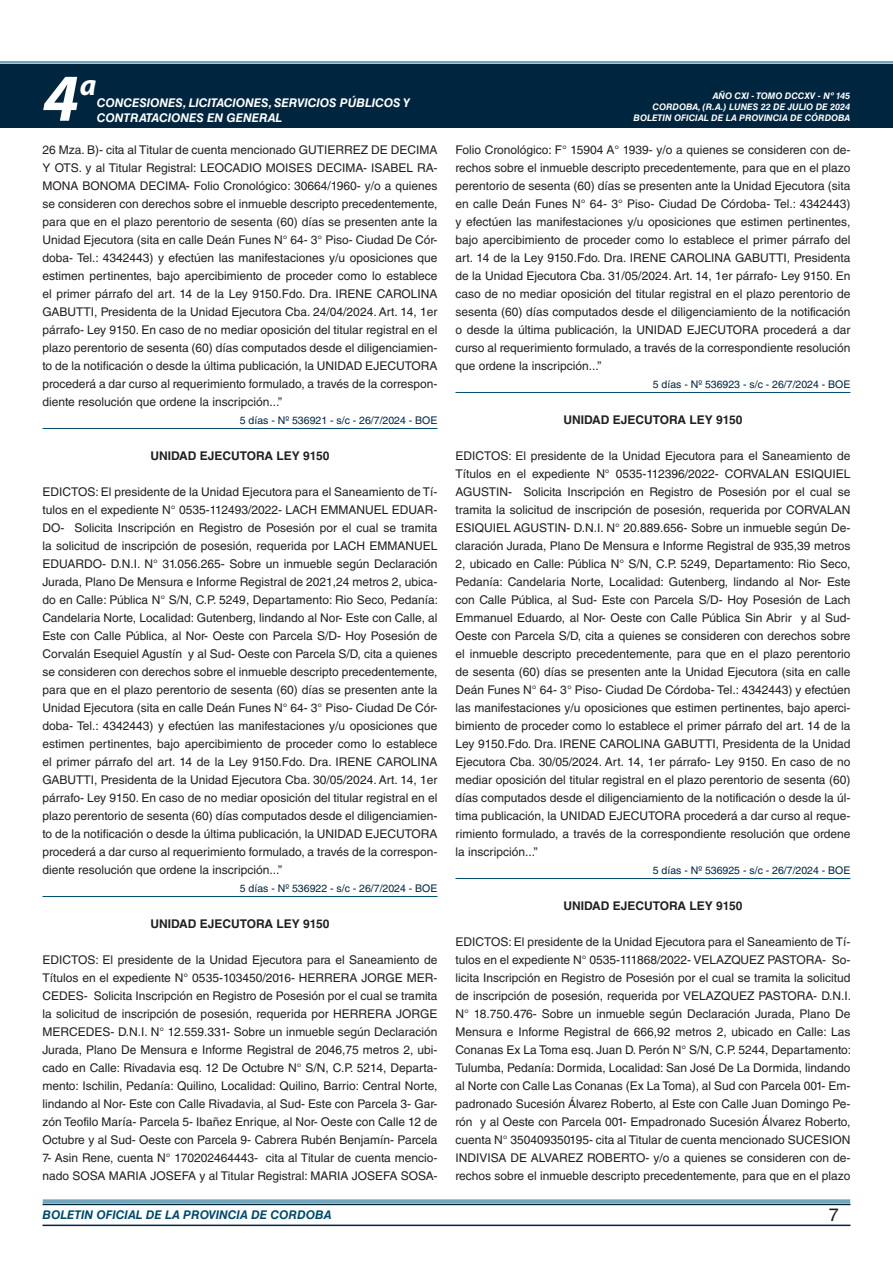
<style>
.page{position:relative;width:893px;height:1263px;background:#fff}
.page>*{position:absolute;margin:0;border:0;box-sizing:border-box;transform-origin:0 0}
.t1{font:italic 700 67.5px "Myriad Pro";color:#fff}
.t2{font:italic 700 30px "Myriad Pro";color:#fff}
.t3{font:18px "Helvetica LT Std";color:#231f20}
.TEXTO_BASE{font:12px/18px "Helvetica LT Std";color:#231f20;text-align:justify}
.RESUELVE{font:700 12px "Helvetica LT Std";color:#231f20}
.t4{font:italic 700 12px/14.4px "Helvetica LT Std";color:#fff}
.t5{font:italic 700 12px "Helvetica LT Std";color:#004b6c}
.FECHA_DE_VENCIMIENTO{font:10.5px "Helvetica LT Std";color:#00263f}
.t6{font:italic 700 9px/10.8px "Helvetica LT Std";color:#fff;text-align:right}
</style>
<div class="page">
<div style="left:0;top:61px;width:893px;height:6px;background:#fff;opacity:.75"></div>
<hr style="left:43px;top:1224px;width:807px;height:2px;background:#00263f">
<div style="left:42px;top:1198px;width:809px;height:8px;background:#fff;opacity:.75"></div>
<div style="left:0;top:64px;width:893px;height:64px;background:#00263f"></div>
<hr style="left:43px;top:428px;width:394px;height:1px;background:#004b6c">
<hr style="left:43px;top:896px;width:394px;height:1px;background:#004b6c">
<hr style="left:455px;top:392px;width:395px;height:1px;background:#004b6c">
<hr style="left:455px;top:878px;width:395px;height:1px;background:#004b6c">
<h1 class="t1" style="left:43px;top:54px;width:38px">4</h1>
<h2 class="t2" style="left:80px;top:66px;width:18px">a</h2>
<p class="t4" style="left:97px;top:96px;width:315px">CONCESIONES, LICITACIONES, SERVICIOS PÚBLICOS Y<br>CONTRATACIONES EN GENERAL</p>
<p class="TEXTO_BASE" style="left:43px;top:141px;width:396px">26 Mza. B)- cita al Titular de cuenta mencionado GUTIERREZ DE DECIMA Y OTS. y al Titular Registral: LEOCADIO MOISES DECIMA- ISABEL RA-MONA BONOMA DECIMA- Folio Cronológico: 30664/1960- y/o a quienes se consideren con derechos sobre el inmueble descripto precedentemente, para que en el plazo perentorio de sesenta (60) días se presenten ante la Unidad Ejecutora (sita en calle Deán Funes N° 64- 3° Piso- Ciudad De Cór&shy;doba- Tel.: 4342443) y efectúen las manifestaciones y/u oposiciones que estimen pertinentes, bajo apercibimiento de proceder como lo establece el primer párrafo del art. 14 de la Ley 9150.Fdo. Dra. IRENE CAROLINA GABUTTI, Presidenta de la Unidad Ejecutora Cba. 24/04/2024. Art. 14, 1er párrafo- Ley 9150. En caso de no mediar oposición del titular registral en el plazo perentorio de sesenta (60) días computados desde el diligenciamien&shy;to de la notificación o desde la última publicación, la UNIDAD EJECUTORA procederá a dar curso al requerimiento formulado, a través de la correspon&shy;diente resolución que ordene la inscripción...”</p>
<p class="FECHA_DE_VENCIMIENTO" style="left:240px;top:414px;width:199px">5 días - Nº 536921 - s/c - 26/7/2024 - BOE</p>
<p class="RESUELVE" style="left:150px;top:448px;width:181px">UNIDAD EJECUTORA LEY 9150</p>
<p class="TEXTO_BASE" style="left:43px;top:483px;width:397px">EDICTOS: El presidente de la Unidad Ejecutora para el Saneamiento de Tí&shy;tulos en el expediente N° 0535-112493/2022- LACH EMMANUEL EDUAR-DO- Solicita Inscripción en Registro de Posesión por el cual se tramita la solicitud de inscripción de posesión, requerida por LACH EMMANUEL EDUARDO- D.N.I. N° 31.056.265- Sobre un inmueble según Declaración Jurada, Plano De Mensura e Informe Registral de 2021,24 metros 2, ubica&shy;do en Calle: Pública N° S/N, C.P. 5249, Departamento: Rio Seco, Pedanía:<br>Candelaria Norte, Localidad: Gutenberg, lindando al Nor- Este con Calle, al Este con Calle Pública, al Nor- Oeste con Parcela S/D- Hoy Posesión de Corvalán Esequiel Agustín y al Sud- Oeste con Parcela S/D, cita a quienes se consideren con derechos sobre el inmueble descripto precedentemente, para que en el plazo perentorio de sesenta (60) días se presenten ante la Unidad Ejecutora (sita en calle Deán Funes N° 64- 3° Piso- Ciudad De Cór&shy;doba- Tel.: 4342443) y efectúen las manifestaciones y/u oposiciones que estimen pertinentes, bajo apercibimiento de proceder como lo establece el primer párrafo del art. 14 de la Ley 9150.Fdo. Dra. IRENE CAROLINA GABUTTI, Presidenta de la Unidad Ejecutora Cba. 30/05/2024. Art. 14, 1er párrafo- Ley 9150. En caso de no mediar oposición del titular registral en el plazo perentorio de sesenta (60) días computados desde el diligenciamien&shy;to de la notificación o desde la última publicación, la UNIDAD EJECUTORA procederá a dar curso al requerimiento formulado, a través de la correspon&shy;diente resolución que ordene la inscripción...”</p>
<p class="FECHA_DE_VENCIMIENTO" style="left:240px;top:882px;width:199px">5 días - Nº 536922 - s/c - 26/7/2024 - BOE</p>
<p class="RESUELVE" style="left:150px;top:916px;width:181px">UNIDAD EJECUTORA LEY 9150</p>
<p class="TEXTO_BASE" style="left:43px;top:951px;width:396px">EDICTOS: El presidente de la Unidad Ejecutora para el Saneamiento de Títulos en el expediente N° 0535-103450/2016- HERRERA JORGE MER-CEDES- Solicita Inscripción en Registro de Posesión por el cual se tramita la solicitud de inscripción de posesión, requerida por HERRERA JORGE MERCEDES- D.N.I. N° 12.559.331- Sobre un inmueble según Declaración Jurada, Plano De Mensura e Informe Registral de 2046,75 metros 2, ubi&shy;cado en Calle: Rivadavia esq. 12 De Octubre N° S/N, C.P. 5214, Departa&shy;mento: Ischilin, Pedanía: Quilino, Localidad: Quilino, Barrio: Central Norte, lindando al Nor- Este con Calle Rivadavia, al Sud- Este con Parcela 3- Gar&shy;zón Teofilo María- Parcela 5- Ibañez Enrique, al Nor- Oeste con Calle 12 de Octubre y al Sud- Oeste con Parcela 9- Cabrera Rubén Benjamín- Parcela 7- Asin Rene, cuenta N° 170202464443- cita al Titular de cuenta mencio&shy;nado SOSA MARIA JOSEFA y al Titular Registral: MARIA JOSEFA SOSA-</p>
<p class="t6" style="left:652px;top:91px;width:199px">AÑO CXI - TOMO DCCXV - Nº 145<br>CORDOBA, (R.A.) LUNES 22 DE JULIO DE 2024</p>
<p class="t6" style="left:634px;top:112px;width:218px">BOLETIN OFICIAL DE LA PROVINCIA DE CÓRDOBA</p>
<p class="TEXTO_BASE" style="left:455px;top:141px;width:396px">Folio Cronológico: F° 15904 A° 1939- y/o a quienes se consideren con de&shy;rechos sobre el inmueble descripto precedentemente, para que en el plazo perentorio de sesenta (60) días se presenten ante la Unidad Ejecutora (sita en calle Deán Funes N° 64- 3° Piso- Ciudad De Córdoba- Tel.: 4342443) y efectúen las manifestaciones y/u oposiciones que estimen pertinentes, bajo apercibimiento de proceder como lo establece el primer párrafo del art. 14 de la Ley 9150.Fdo. Dra. IRENE CAROLINA GABUTTI, Presidenta de la Unidad Ejecutora Cba. 31/05/2024. Art. 14, 1er párrafo- Ley 9150. En caso de no mediar oposición del titular registral en el plazo perentorio de sesenta (60) días computados desde el diligenciamiento de la notificación o desde la última publicación, la UNIDAD EJECUTORA procederá a dar curso al requerimiento formulado, a través de la correspondiente resolución que ordene la inscripción...”</p>
<p class="FECHA_DE_VENCIMIENTO" style="left:653px;top:378px;width:199px">5 días - Nº 536923 - s/c - 26/7/2024 - BOE</p>
<p class="RESUELVE" style="left:563px;top:412px;width:181px">UNIDAD EJECUTORA LEY 9150</p>
<p class="TEXTO_BASE" style="left:455px;top:447px;width:396px">EDICTOS: El presidente de la Unidad Ejecutora para el Saneamiento de Títulos en el expediente N° 0535-112396/2022- CORVALAN ESIQUIEL AGUSTIN- Solicita Inscripción en Registro de Posesión por el cual se tramita la solicitud de inscripción de posesión, requerida por CORVALAN ESIQUIEL AGUSTIN- D.N.I. N° 20.889.656- Sobre un inmueble según De&shy;claración Jurada, Plano De Mensura e Informe Registral de 935,39 metros 2, ubicado en Calle: Pública N° S/N, C.P. 5249, Departamento: Rio Seco, Pedanía: Candelaria Norte, Localidad: Gutenberg, lindando al Nor- Este con Calle Pública, al Sud- Este con Parcela S/D- Hoy Posesión de Lach Emmanuel Eduardo, al Nor- Oeste con Calle Pública Sin Abrir y al Sud-Oeste con Parcela S/D, cita a quienes se consideren con derechos sobre el inmueble descripto precedentemente, para que en el plazo perentorio de sesenta (60) días se presenten ante la Unidad Ejecutora (sita en calle Deán Funes N° 64- 3° Piso- Ciudad De Córdoba- Tel.: 4342443) y efectúen las manifestaciones y/u oposiciones que estimen pertinentes, bajo aperci&shy;bimiento de proceder como lo establece el primer párrafo del art. 14 de la Ley 9150.Fdo. Dra. IRENE CAROLINA GABUTTI, Presidenta de la Unidad Ejecutora Cba. 30/05/2024. Art. 14, 1er párrafo- Ley 9150. En caso de no mediar oposición del titular registral en el plazo perentorio de sesenta (60) días computados desde el diligenciamiento de la notificación o desde la úl&shy;tima publicación, la UNIDAD EJECUTORA procederá a dar curso al reque&shy;rimiento formulado, a través de la correspondiente resolución que ordene la inscripción...”</p>
<p class="FECHA_DE_VENCIMIENTO" style="left:653px;top:864px;width:199px">5 días - Nº 536925 - s/c - 26/7/2024 - BOE</p>
<p class="RESUELVE" style="left:563px;top:898px;width:181px">UNIDAD EJECUTORA LEY 9150</p>
<p class="TEXTO_BASE" style="left:455px;top:933px;width:397px">EDICTOS: El presidente de la Unidad Ejecutora para el Saneamiento de Tí&shy;tulos en el expediente N° 0535-111868/2022- VELAZQUEZ PASTORA- So&shy;licita Inscripción en Registro de Posesión por el cual se tramita la solicitud de inscripción de posesión, requerida por VELAZQUEZ PASTORA- D.N.I.<br>N° 18.750.476- Sobre un inmueble según Declaración Jurada, Plano De Mensura e Informe Registral de 666,92 metros 2, ubicado en Calle: Las Conanas Ex La Toma esq. Juan D. Perón N° S/N, C.P. 5244, Departamento:<br>Tulumba, Pedanía: Dormida, Localidad: San José De La Dormida, lindando al Norte con Calle Las Conanas (Ex La Toma), al Sud con Parcela 001- Em&shy;padronado Sucesión Álvarez Roberto, al Este con Calle Juan Domingo Pe&shy;rón y al Oeste con Parcela 001- Empadronado Sucesión Álvarez Roberto, cuenta N° 350409350195- cita al Titular de cuenta mencionado SUCESION INDIVISA DE ALVAREZ ROBERTO- y/o a quienes se consideren con de&shy;rechos sobre el inmueble descripto precedentemente, para que en el plazo</p>
<p class="t5" style="left:43px;top:1208px;width:290px">BOLETIN OFICIAL DE LA PROVINCIA DE CORDOBA</p>
<h3 class="t3" style="left:829px;top:1204px;width:12px">7</h3>
</div>
